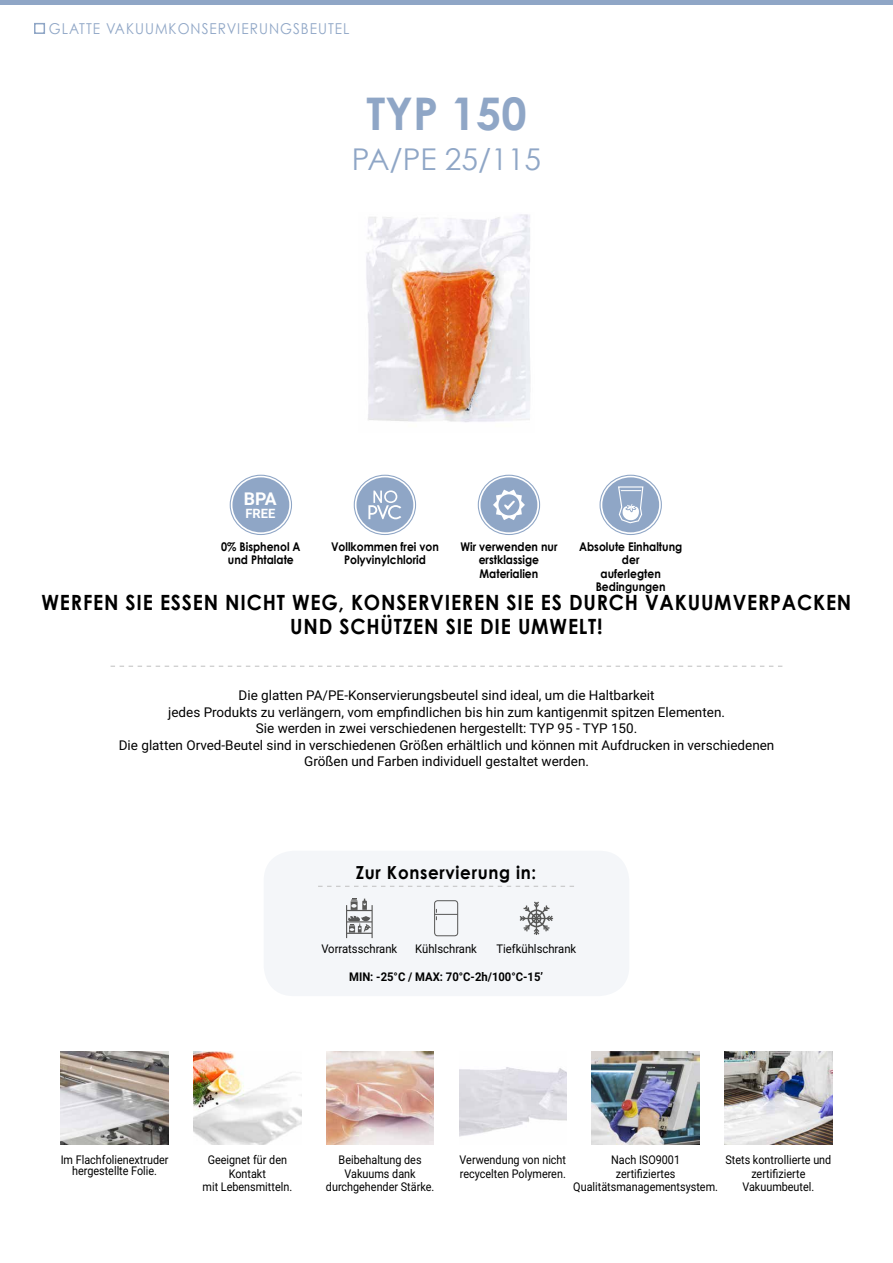
<style>
.page{position:relative;width:893px;height:1263px;background:#fff}
.page>*{position:absolute;margin:0;border:0;box-sizing:border-box;transform-origin:0 0}
.t1{font:700 45px "Century Gothic";color:#8fa6c6}
.t2{font:30px "Century Gothic";color:#8fa6c6}
.t3{font:700 21px/24px "Century Gothic";letter-spacing:.04em;color:#000;text-align:center;scale:.93 1}
.t4{font:700 18px "Century Gothic";letter-spacing:.04em;color:#000;scale:.93 1}
.t5{font:700 17.7px "Roboto";color:#fff}
.t6{font:15px "Century Gothic";letter-spacing:.075em;color:#8fa6c6;scale:.91 1}
.t7{font:13.5px/16.5px "Roboto";color:#000;text-align:center}
.t8{font:700 12.9px "Roboto";color:#fff}
.t9{font:12px/13.5px "Roboto";color:#000;text-align:center;scale:.9 1}
.t10{font:700 12px/13.5px "Century Gothic";color:#000;text-align:center;scale:.9 1}
.t11{font:12px "Roboto";color:#000;scale:.94 1}
.t12{font:700 12px "Roboto";color:#000;scale:.94 1}
</style>
<div class="page">
<div style="left:264px;top:851px;width:365px;height:145px;background:#f4f6f9;border-radius:30px"></div>
<div style="left:232px;top:477px;width:57px;height:55px;background:#8fa6c6;border-radius:50%"></div>
<div style="left:230px;top:475px;width:62px;height:60px;border:1px solid #8fa6c6;border-radius:50%"></div>
<div style="left:356px;top:477px;width:57px;height:55px;background:#8fa6c6;border-radius:50%"></div>
<div style="left:354px;top:475px;width:62px;height:60px;border:1px solid #8fa6c6;border-radius:50%"></div>
<div style="left:480px;top:477px;width:57px;height:55px;background:#8fa6c6;border-radius:50%"></div>
<div style="left:478px;top:475px;width:62px;height:60px;border:1px solid #8fa6c6;border-radius:50%"></div>
<div style="left:602px;top:477px;width:57px;height:55px;background:#8fa6c6;border-radius:50%"></div>
<div style="left:599px;top:475px;width:63px;height:60px;border:1px solid #8fa6c6;border-radius:50%"></div>
<div style="left:0;top:0;width:893px;height:5px;background:#8fa6c6"></div>
<div style="left:34px;top:23px;width:11px;height:11px;border:2px solid #8fa6c6"></div>
<svg style="left:111px;top:666px;width:671px;height:1px"></svg>
<svg style="left:318px;top:886px;width:256px;height:1px"></svg>
<svg style="left:368px;top:490px;width:33px;height:29px"></svg>
<svg style="left:493px;top:490px;width:32px;height:30px"></svg>
<svg style="left:618px;top:486px;width:26px;height:38px"></svg>
<svg style="left:346px;top:898px;width:27px;height:40px"></svg>
<div style="left:434px;top:900px;width:24px;height:36px;border:1px solid #575756;border-radius:3px"></div>
<svg style="left:435px;top:909px;width:23px;height:11px"></svg>
<svg style="left:519px;top:901px;width:35px;height:34px"></svg>
<div style="left:528px;top:909px;width:17px;height:18px;border:2px solid #575756;border-radius:50%"></div>
<div style="left:532px;top:913px;width:9px;height:10px;border:2px solid #575756;border-radius:50%"></div>
<img style="left:366px;top:214px;width:165px;height:208px">
<img style="left:592px;top:1051px;width:107px;height:94px">
<img style="left:725px;top:1051px;width:107px;height:94px">
<img style="left:459px;top:1067px;width:107px;height:70px">
<img style="left:194px;top:1051px;width:107px;height:94px">
<img style="left:326px;top:1051px;width:108px;height:94px">
<img style="left:61px;top:1051px;width:107px;height:94px">
<p class="t6" style="left:49px;top:19px;width:332px">GLATTE VAKUUMKONSERVIERUNGSBEUTEL</p>
<h1 class="t1" style="left:366px;top:86px;width:162px">TYP 150</h1>
<h2 class="t2" style="left:352px;top:141px;width:191px">PA/PE 25/115</h2>
<h3 class="t5" style="left:244px;top:486px;width:35px">BPA</h3>
<p class="t8" style="left:245px;top:504px;width:31px">FREE</p>
<p class="t10" style="left:221px;top:539px;width:90px">0% Bisphenol A und Phtalate</p>
<p class="t10" style="left:331px;top:539px;width:121px">Vollkommen frei von<br>Polyvinylchlorid</p>
<p class="t10" style="left:460px;top:539px;width:110px">Wir verwenden nur erstklassige<br>Materialien</p>
<p class="t10" style="left:579px;top:539px;width:116px">Absolute Einhaltung der<br>auferlegten<br>Bedingungen</p>
<h3 class="t3" style="left:42px;top:590px;width:872px">WERFEN SIE ESSEN NICHT WEG, KONSERVIEREN SIE ES DURCH VAKUUMVERPACKEN<br>UND SCHÜTZEN SIE DIE UMWELT!</h3>
<p class="t7" style="left:119px;top:687px;width:657px">Die glatten PA/PE-Konservierungsbeutel sind ideal, um die Haltbarkeit<br>jedes Produkts zu verlängern, vom empfindlichen bis hin zum kantigenmit spitzen Elementen.<br>Sie werden in zwei verschiedenen hergestellt: TYP 95 - TYP 150.<br>Die glatten Orved-Beutel sind in verschiedenen Größen erhältlich und können mit Aufdrucken in verschiedenen Größen und Farben individuell gestaltet werden.</p>
<h3 class="t4" style="left:356px;top:861px;width:196px">Zur Konservierung in:</h3>
<p class="t11" style="left:496px;top:940px;width:86px">Tiefkühlschrank</p>
<p class="t11" style="left:321px;top:940px;width:82px">Vorratsschrank</p>
<p class="t11" style="left:415px;top:940px;width:67px">Kühlschrank</p>
<p class="t12" style="left:349px;top:968px;width:208px">MIN: -25°C / MAX: 70°C-2h/100°C-15’</p>
<p class="t9" style="left:61px;top:1154px;width:121px;line-height:10.5px">Im Flachfolienextruder hergestellte Folie.</p>
<p class="t9" style="left:203px;top:1153px;width:101px">Geeignet für den<br>Kontakt<br>mit Lebensmitteln.</p>
<p class="t9" style="left:326px;top:1153px;width:122px">Beibehaltung des<br>Vakuums dank durchgehender Stärke.</p>
<p class="t9" style="left:460px;top:1153px;width:120px;text-align:left">Verwendung von nicht recycelten Polymeren.</p>
<p class="t9" style="left:573px;top:1153px;width:162px">Nach ISO9001<br>zertifiziertes<br>Qualitätsmanagementsystem.</p>
<p class="t9" style="left:725px;top:1153px;width:119px">Stets kontrollierte und zertifizierte<br>Vakuumbeutel.</p>
</div>
